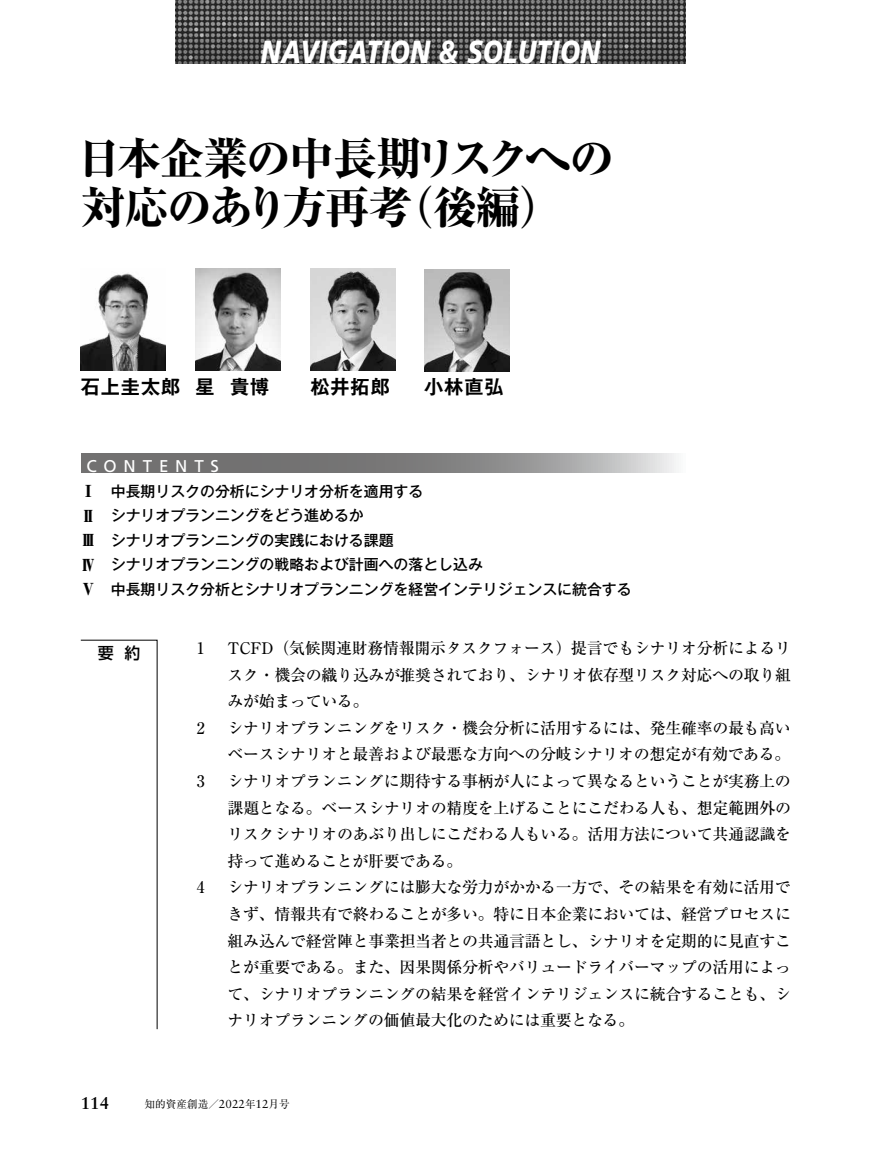
<style>
.page{position:relative;width:893px;height:1157px;background:#fff}
.page>*{position:absolute;margin:0;border:0;box-sizing:border-box;transform-origin:0 0}
.t1{font:800 44.7px/48.9px "Ryumin Pr 6 N";letter-spacing:-.03em;color:#000}
.t2{font:italic 900 31.95px "Frutiger LT Std";letter-spacing:.015em;color:#fff;scale:.8 1}
.t3{font:700 19.2px "Gothic MB101 Pr 6 N De";letter-spacing:.05em;color:#000}
.t4{font:16.95px "Frutiger LT Std";letter-spacing:.4em;color:#fff}
.t5{font:700 16.95px "Sabon LT Std";color:#000}
.t6{font:500 15.9px/26.5px "Ryumin Pro";letter-spacing:-.02em;color:#000;text-align:justify}
.t7{font:500 15.9px "Shin Go Pro";color:#000}
.t8{font:500 14.85px/24.5px "Gothic MB101 Pr 6 N";color:#000}
.t9{font:10.65px "Ryumin Pr 6 N";color:#000}
.s1{font-family:"Ryumin Pr 6 N";font-weight:900;font-size:15.9px}
.s2{font-family:"Sabon LT Std";font-size:11.7px}
</style>
<div class="page">
<img style="left:175px;top:0;width:511px;height:64px">
<svg style="left:81px;top:453px;width:595px;height:19px;background:#8a898a"></svg>
<svg style="left:80px;top:639px;width:78px;height:390px"></svg>
<img style="left:81px;top:273px;width:85px;height:98px">
<img style="left:195px;top:269px;width:85px;height:102px">
<img style="left:310px;top:269px;width:85px;height:102px">
<img style="left:424px;top:269px;width:85px;height:102px">
<h2 class="t2" style="left:261px;top:32px;width:425px">NAVIGATION &amp; SOLUTION</h2>
<h1 class="t1" style="left:77px;top:133px;width:539px">日本企業の中長期リスクへの対応のあり方再考（後編）</h1>
<p class="t3" style="left:81px;top:371px;width:190px">石上圭太郎 星 貴博</p>
<p class="t3" style="left:310px;top:371px;width:81px">松井拓郎</p>
<p class="t3" style="left:424px;top:371px;width:81px">小林直弘</p>
<p class="t4" style="left:86px;top:456px;width:134px">CONTENTS</p>
<p class="t8" style="left:81px;top:478px;width:552px"><span class="s1">Ⅰ</span>　中長期リスクの分析にシナリオ分析を適用する<br><span class="s1">Ⅱ</span>　シナリオプランニングをどう進めるか<br><span class="s1">Ⅲ</span>　シナリオプランニングの実践における課題<br><span class="s1">Ⅳ</span>　シナリオプランニングの戦略および計画への落とし込み<br><span class="s1">Ⅴ</span>　中長期リスク分析とシナリオプランニングを経営インテリジェンスに統合する</p>
<p class="t7" style="left:98px;top:640px;width:44px">要 約</p>
<p class="t6" style="left:197px;top:633px;width:9px">1</p>
<p class="t6" style="left:228px;top:633px;width:565px">TCFD（気候関連財務情報開示タスクフォース）提言でもシナリオ分析によるリスク・機会の織り込みが推奨されており、シナリオ依存型リスク対応への取り組みが始まっている。</p>
<p class="t6" style="left:197px;top:713px;width:9px">2</p>
<p class="t6" style="left:227px;top:713px;width:565px">シナリオプランニングをリスク・機会分析に活用するには、発生確率の最も高いベースシナリオと最善および最悪な方向への分岐シナリオの想定が有効である。</p>
<p class="t6" style="left:197px;top:766px;width:9px">3</p>
<p class="t6" style="left:227px;top:766px;width:565px">シナリオプランニングに期待する事柄が人によって異なるということが実務上の課題となる。ベースシナリオの精度を上げることにこだわる人も、想定範囲外のリスクシナリオのあぶり出しにこだわる人もいる。活用方法について共通認識を持って進めることが肝要である。</p>
<p class="t6" style="left:197px;top:873px;width:9px">4</p>
<p class="t6" style="left:227px;top:873px;width:565px">シナリオプランニングには膨大な労力がかかる一方で、その結果を有効に活用できず、情報共有で終わることが多い。特に日本企業においては、経営プロセスに組み込んで経営陣と事業担当者との共通言語とし、シナリオを定期的に見直すことが重要である。また、因果関係分析やバリュードライバーマップの活用によって、シナリオプランニングの結果を経営インテリジェンスに統合することも、シナリオプランニングの価値最大化のためには重要となる。</p>
<p class="t5" style="left:81px;top:1093px;width:30px">114</p>
<p class="t9" style="left:145px;top:1095px;width:147px">知的資産創造／<span class="s2">2022</span>年<span class="s2">12</span>月号</p>
</div>
